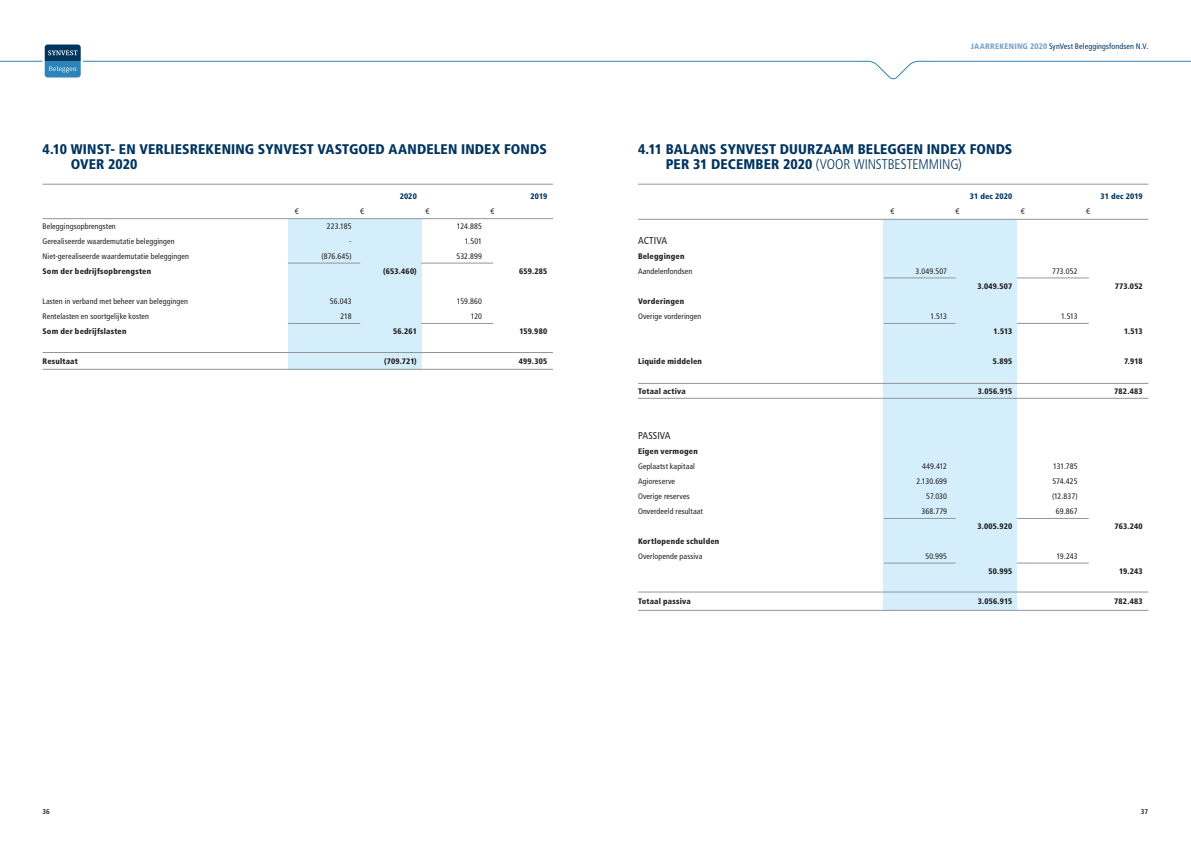
<style>
.page{position:relative;width:1191px;height:842px;background:#fff}
.page>*{position:absolute;margin:0;border:0;box-sizing:border-box;transform-origin:0 0}
.Broodtekst{font:900 condensed 14px/15px "Frutiger LT Std";letter-spacing:.01em;color:#003560}
.Broodtekst-2{font:condensed 10px "Frutiger LT Std";letter-spacing:.005em;color:#231f20}
.Broodtekst-3{font:condensed 8px/15px "Frutiger LT Std";letter-spacing:.015em;color:#231f20;text-align:right}
.Broodtekst-4{font:900 condensed 8px "Frutiger LT Std";letter-spacing:.025em;color:#231f20}
.t1{font:condensed 8px "Frutiger LT Std";letter-spacing:.015em;color:#003560}
.Broodtekst-5{font:900 condensed 8px "Frutiger LT Std";letter-spacing:.02em;color:#003560}
.t2{font:700 condensed 7px "Frutiger LT Std";color:#231f20}
.s1{font-weight:900;color:#76a4cc}
.s2{font-weight:300}
</style>
<div class="page">
<svg style="left:43px;top:42px;width:40px;height:38px"></svg>
<svg style="left:0;top:45px;width:1191px;height:35px"></svg>
<hr style="left:43px;top:184px;width:510px;height:1px;background:#939598">
<div style="left:288px;top:219px;width:133px;height:150px;background:#d4effb"></div>
<hr style="left:288px;top:323px;width:72px;height:1px;background:#939598">
<hr style="left:288px;top:263px;width:72px;height:1px;background:#939598">
<hr style="left:421px;top:323px;width:72px;height:1px;background:#939598">
<hr style="left:421px;top:263px;width:72px;height:1px;background:#939598">
<hr style="left:43px;top:352px;width:510px;height:1px;background:#939598">
<hr style="left:43px;top:369px;width:510px;height:1px;background:#939598">
<hr style="left:43px;top:218px;width:510px;height:1px;background:#939598">
<div style="left:883px;top:219px;width:133px;height:391px;background:#d4effb"></div>
<hr style="left:883px;top:323px;width:72px;height:1px;background:#939598">
<hr style="left:883px;top:278px;width:72px;height:1px;background:#939598">
<hr style="left:883px;top:518px;width:72px;height:1px;background:#939598">
<hr style="left:883px;top:563px;width:72px;height:1px;background:#939598">
<hr style="left:1016px;top:323px;width:72px;height:1px;background:#939598">
<hr style="left:1016px;top:278px;width:72px;height:1px;background:#939598">
<hr style="left:1016px;top:518px;width:72px;height:1px;background:#939598">
<hr style="left:1016px;top:563px;width:72px;height:1px;background:#939598">
<hr style="left:638px;top:398px;width:510px;height:1px;background:#939598">
<hr style="left:638px;top:383px;width:510px;height:1px;background:#939598">
<hr style="left:638px;top:592px;width:510px;height:1px;background:#939598">
<hr style="left:638px;top:610px;width:510px;height:1px;background:#939598">
<hr style="left:638px;top:219px;width:510px;height:1px;background:#939598">
<hr style="left:638px;top:184px;width:510px;height:1px;background:#939598">
<p class="Broodtekst" style="left:71px;top:142px;width:477px;text-indent:-28px">4.10 WINST- EN VERLIESREKENING SYNVEST VASTGOED AANDELEN INDEX FONDS<br>OVER 2020</p>
<p class="Broodtekst-3" style="left:43px;top:219px;width:75px">Beleggingsopbrengsten</p>
<p class="Broodtekst-3" style="left:43px;top:234px;width:134px">Gerealiseerde waardemutatie beleggingen</p>
<p class="Broodtekst-3" style="left:43px;top:249px;width:148px">Niet-gerealiseerde waardemutatie beleggingen</p>
<p class="Broodtekst-4" style="left:43px;top:266px;width:110px">Som der bedrijfsopbrengsten</p>
<p class="Broodtekst-3" style="left:43px;top:294px;width:147px">Lasten in verband met beheer van beleggingen</p>
<p class="Broodtekst-3" style="left:43px;top:309px;width:108px">Rentelasten en soortgelijke kosten</p>
<p class="Broodtekst-4" style="left:43px;top:326px;width:86px">Som der bedrijfslasten</p>
<p class="Broodtekst-4" style="left:43px;top:356px;width:37px">Resultaat</p>
<p class="Broodtekst-3" style="left:295px;top:204px;width:5px">€</p>
<p class="Broodtekst-3" style="left:327px;top:219px;width:26px">223.185</p>
<p class="Broodtekst-3" style="left:349px;top:234px;width:4px">-</p>
<p class="Broodtekst-3" style="left:321px;top:249px;width:32px">(876.645)</p>
<p class="Broodtekst-3" style="left:330px;top:294px;width:23px">56.043</p>
<p class="Broodtekst-3" style="left:340px;top:309px;width:13px">218</p>
<p class="Broodtekst-5" style="left:400px;top:191px;width:19px">2020</p>
<p class="Broodtekst-3" style="left:360px;top:204px;width:5px">€</p>
<p class="Broodtekst-3" style="left:425px;top:204px;width:5px">€</p>
<p class="Broodtekst-3" style="left:490px;top:204px;width:5px">€</p>
<p class="Broodtekst-4" style="left:383px;top:266px;width:35px">(653.460)</p>
<p class="Broodtekst-4" style="left:393px;top:326px;width:25px">56.261</p>
<p class="Broodtekst-4" style="left:384px;top:356px;width:34px">(709.721)</p>
<p class="Broodtekst-3" style="left:457px;top:219px;width:27px">124.885</p>
<p class="Broodtekst-3" style="left:465px;top:234px;width:19px">1.501</p>
<p class="Broodtekst-3" style="left:456px;top:249px;width:27px">532.899</p>
<p class="Broodtekst-3" style="left:457px;top:294px;width:27px">159.860</p>
<p class="Broodtekst-3" style="left:471px;top:309px;width:13px">120</p>
<p class="Broodtekst-5" style="left:530px;top:191px;width:18px">2019</p>
<p class="Broodtekst-4" style="left:519px;top:266px;width:30px">659.285</p>
<p class="Broodtekst-4" style="left:519px;top:326px;width:29px">159.980</p>
<p class="Broodtekst-4" style="left:519px;top:356px;width:30px">499.305</p>
<p class="t1" style="left:971px;top:42px;width:179px"><span class="s1">JAARREKENING 2020</span> SynVest Beleggingsfondsen N.V.</p>
<p class="Broodtekst" style="left:666px;top:142px;width:348px;text-indent:-28px">4.11 BALANS SYNVEST DUURZAAM BELEGGEN INDEX FONDS<br>PER 31 DECEMBER 2020 <span class="s2">(VOOR WINSTBESTEMMING)</span></p>
<p class="Broodtekst-2" style="left:638px;top:235px;width:31px">ACTIVA</p>
<p class="Broodtekst-4" style="left:638px;top:251px;width:48px">Beleggingen</p>
<p class="Broodtekst-3" style="left:638px;top:264px;width:56px">Aandelenfondsen</p>
<p class="Broodtekst-4" style="left:638px;top:296px;width:48px">Vorderingen</p>
<p class="Broodtekst-3" style="left:638px;top:309px;width:65px">Overige vorderingen</p>
<p class="Broodtekst-4" style="left:638px;top:356px;width:66px">Liquide middelen</p>
<p class="Broodtekst-4" style="left:638px;top:386px;width:49px">Totaal activa</p>
<p class="Broodtekst-2" style="left:638px;top:430px;width:34px">PASSIVA</p>
<p class="Broodtekst-4" style="left:638px;top:446px;width:61px">Eigen vermogen</p>
<p class="Broodtekst-3" style="left:638px;top:459px;width:58px">Geplaatst kapitaal</p>
<p class="Broodtekst-3" style="left:638px;top:474px;width:39px">Agioreserve</p>
<p class="Broodtekst-3" style="left:638px;top:489px;width:53px">Overige reserves</p>
<p class="Broodtekst-3" style="left:638px;top:504px;width:66px">Onverdeeld resultaat</p>
<p class="Broodtekst-4" style="left:638px;top:536px;width:83px">Kortlopende schulden</p>
<p class="Broodtekst-3" style="left:638px;top:549px;width:66px">Overlopende passiva</p>
<p class="Broodtekst-4" style="left:638px;top:596px;width:54px">Totaal passiva</p>
<p class="Broodtekst-3" style="left:890px;top:204px;width:5px">€</p>
<p class="Broodtekst-5" style="left:969px;top:191px;width:44px">31 dec 2020</p>
<p class="Broodtekst-3" style="left:955px;top:204px;width:5px">€</p>
<p class="Broodtekst-3" style="left:1020px;top:204px;width:5px">€</p>
<p class="Broodtekst-3" style="left:1086px;top:204px;width:5px">€</p>
<p class="Broodtekst-3" style="left:915px;top:264px;width:33px">3.049.507</p>
<p class="Broodtekst-3" style="left:930px;top:309px;width:18px">1.513</p>
<p class="Broodtekst-4" style="left:977px;top:281px;width:36px">3.049.507</p>
<p class="Broodtekst-4" style="left:993px;top:326px;width:20px">1.513</p>
<p class="Broodtekst-4" style="left:992px;top:356px;width:21px">5.895</p>
<p class="Broodtekst-4" style="left:977px;top:386px;width:36px">3.056.915</p>
<p class="Broodtekst-3" style="left:1052px;top:264px;width:27px">773.052</p>
<p class="Broodtekst-3" style="left:1061px;top:309px;width:18px">1.513</p>
<p class="Broodtekst-3" style="left:916px;top:459px;width:32px">449.412<br>2.130.699</p>
<p class="Broodtekst-3" style="left:926px;top:489px;width:22px">57.030</p>
<p class="Broodtekst-3" style="left:921px;top:504px;width:27px">368.779</p>
<p class="Broodtekst-3" style="left:925px;top:549px;width:23px">50.995</p>
<p class="Broodtekst-4" style="left:977px;top:521px;width:36px">3.005.920</p>
<p class="Broodtekst-4" style="left:988px;top:566px;width:25px">50.995</p>
<p class="Broodtekst-4" style="left:977px;top:596px;width:36px">3.056.915</p>
<p class="Broodtekst-3" style="left:1053px;top:459px;width:26px">131.785</p>
<p class="Broodtekst-3" style="left:1052px;top:474px;width:27px">574.425</p>
<p class="Broodtekst-3" style="left:1052px;top:489px;width:27px">(12.837)</p>
<p class="Broodtekst-3" style="left:1056px;top:504px;width:23px">69.867</p>
<p class="Broodtekst-3" style="left:1056px;top:549px;width:23px">19.243</p>
<p class="Broodtekst-5" style="left:1100px;top:191px;width:44px">31 dec 2019</p>
<p class="Broodtekst-4" style="left:1114px;top:281px;width:29px">773.052</p>
<p class="Broodtekst-4" style="left:1124px;top:326px;width:20px">1.513</p>
<p class="Broodtekst-4" style="left:1124px;top:356px;width:20px">7.918</p>
<p class="Broodtekst-4" style="left:1114px;top:386px;width:30px">782.483</p>
<p class="Broodtekst-4" style="left:1114px;top:521px;width:30px">763.240</p>
<p class="Broodtekst-4" style="left:1119px;top:566px;width:25px">19.243</p>
<p class="Broodtekst-4" style="left:1114px;top:596px;width:30px">782.483</p>
<p class="t2" style="left:43px;top:807px;width:9px">36</p>
<p class="t2" style="left:1140px;top:807px;width:9px">37</p>
</div>
